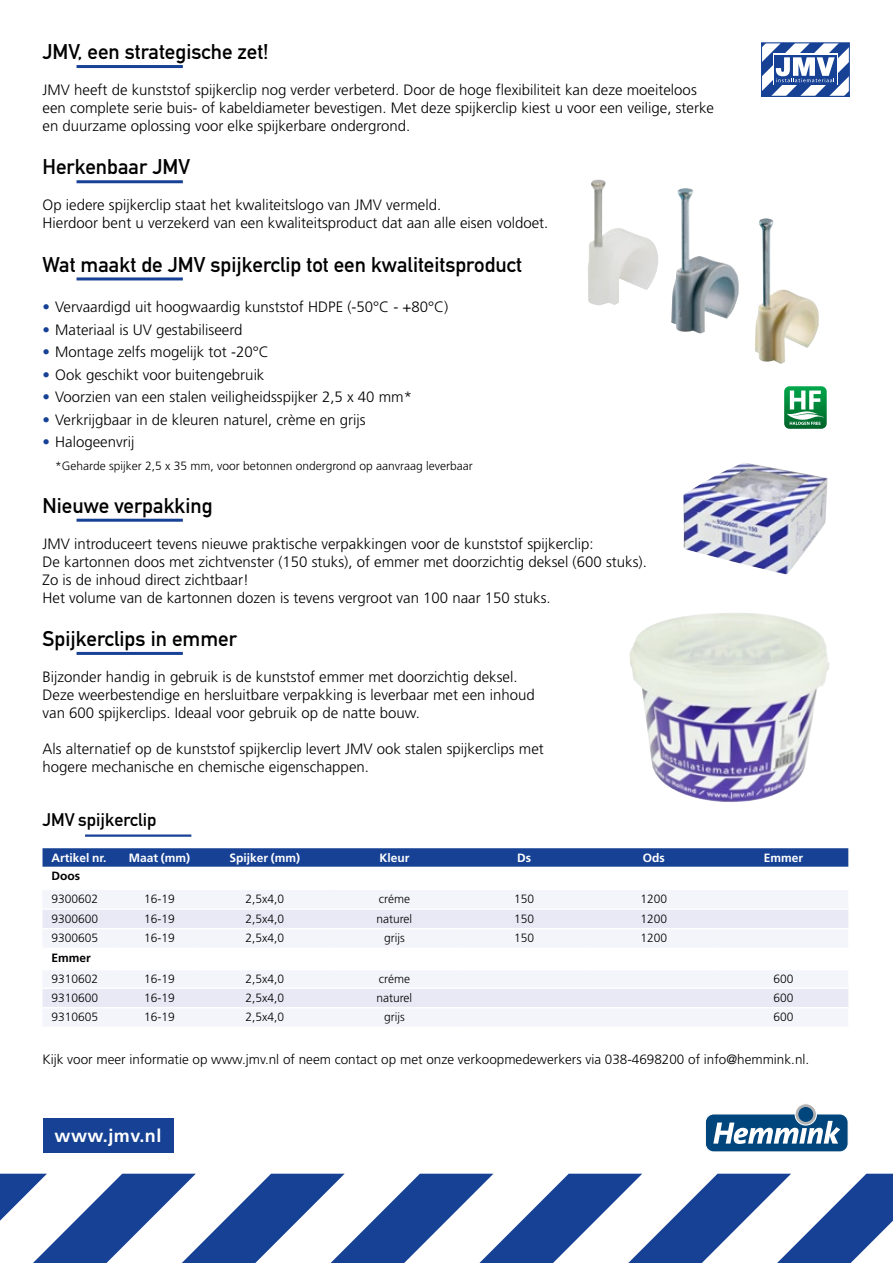
<style>
.page{position:relative;width:893px;height:1263px;background:#fff}
.page>*{position:absolute;margin:0;border:0;box-sizing:border-box;transform-origin:0 0}
.t1{font:21px "DIN Mittelschrift";color:#000}
.t2{font:18px "DIN Mittelschrift";color:#000}
.t3{font:700 18px "Frutiger";letter-spacing:.025em;color:#fff}
.t4{font:300 15px/18px "Frutiger";color:#000}
.t5{font:300 13.5px "Frutiger";color:#000}
.t6{font:300 12px "Frutiger";color:#000}
.t7{font:700 12px "Frutiger";color:#fff}
.t8{font:700 12px "Frutiger";color:#000}
.s1{color:#164194}
</style>
<div class="page">
<svg style="left:0;top:1174px;width:893px;height:89px"></svg>
<hr style="left:77px;top:65px;width:106px;height:3px;background:#164194">
<hr style="left:77px;top:180px;width:106px;height:3px;background:#164194">
<hr style="left:77px;top:277px;width:106px;height:3px;background:#164194">
<hr style="left:77px;top:519px;width:106px;height:3px;background:#164194">
<hr style="left:77px;top:652px;width:106px;height:3px;background:#164194">
<hr style="left:85px;top:834px;width:106px;height:3px;background:#164194">
<svg style="left:43px;top:848px;width:805px;height:19px;background:#1c4697"></svg>
<div style="left:43px;top:890px;width:805px;height:136px;background:#f4f4fb"></div>
<svg style="left:43px;top:910px;width:805px;height:97px"></svg>
<hr style="left:43px;top:928px;width:76px;height:1px;background:#fff">
<hr style="left:119px;top:928px;width:81px;height:1px;background:#fff">
<hr style="left:200px;top:928px;width:130px;height:1px;background:#fff">
<hr style="left:330px;top:928px;width:129px;height:1px;background:#fff">
<hr style="left:459px;top:928px;width:130px;height:1px;background:#fff">
<hr style="left:589px;top:928px;width:130px;height:1px;background:#fff">
<hr style="left:719px;top:928px;width:129px;height:1px;background:#fff">
<hr style="left:43px;top:969px;width:76px;height:1px;background:#fff">
<hr style="left:119px;top:969px;width:81px;height:1px;background:#fff">
<hr style="left:200px;top:969px;width:130px;height:1px;background:#fff">
<hr style="left:330px;top:969px;width:129px;height:1px;background:#fff">
<hr style="left:459px;top:969px;width:130px;height:1px;background:#fff">
<hr style="left:589px;top:969px;width:130px;height:1px;background:#fff">
<hr style="left:719px;top:969px;width:129px;height:1px;background:#fff">
<hr style="left:43px;top:1007px;width:76px;height:1px;background:#fff">
<hr style="left:119px;top:1007px;width:81px;height:1px;background:#fff">
<hr style="left:200px;top:1007px;width:130px;height:1px;background:#fff">
<hr style="left:330px;top:1007px;width:129px;height:1px;background:#fff">
<hr style="left:459px;top:1007px;width:130px;height:1px;background:#fff">
<hr style="left:589px;top:1007px;width:130px;height:1px;background:#fff">
<hr style="left:719px;top:1007px;width:129px;height:1px;background:#fff">
<hr style="left:43px;top:908px;width:76px;height:2px;background:#fff">
<hr style="left:119px;top:908px;width:81px;height:2px;background:#fff">
<hr style="left:200px;top:908px;width:130px;height:2px;background:#fff">
<hr style="left:330px;top:908px;width:129px;height:2px;background:#fff">
<hr style="left:459px;top:908px;width:130px;height:2px;background:#fff">
<hr style="left:589px;top:908px;width:130px;height:2px;background:#fff">
<hr style="left:719px;top:908px;width:129px;height:2px;background:#fff">
<hr style="left:43px;top:947px;width:76px;height:2px;background:#fff">
<hr style="left:119px;top:947px;width:81px;height:2px;background:#fff">
<hr style="left:200px;top:947px;width:130px;height:2px;background:#fff">
<hr style="left:330px;top:947px;width:129px;height:2px;background:#fff">
<hr style="left:459px;top:947px;width:130px;height:2px;background:#fff">
<hr style="left:589px;top:947px;width:130px;height:2px;background:#fff">
<hr style="left:719px;top:947px;width:129px;height:2px;background:#fff">
<hr style="left:43px;top:987px;width:76px;height:2px;background:#fff">
<hr style="left:119px;top:987px;width:81px;height:2px;background:#fff">
<hr style="left:200px;top:987px;width:130px;height:2px;background:#fff">
<hr style="left:330px;top:987px;width:129px;height:2px;background:#fff">
<hr style="left:459px;top:987px;width:130px;height:2px;background:#fff">
<hr style="left:589px;top:987px;width:130px;height:2px;background:#fff">
<hr style="left:719px;top:987px;width:129px;height:2px;background:#fff">
<svg style="left:763px;top:45px;width:85px;height:50px"></svg>
<div style="left:761px;top:43px;width:89px;height:54px;border:1px solid #164194"></div>
<div style="left:705px;top:1114px;width:143px;height:38px;background:#00457c;border-radius:8px"></div>
<div style="left:705px;top:1113px;width:143px;height:39px;border:1px solid #fff;border-radius:8px"></div>
<svg style="left:713px;top:1121px;width:127px;height:23px"></svg>
<svg style="left:795px;top:1104px;width:21px;height:21px"></svg>
<div style="left:795px;top:1103px;width:22px;height:22px;border:1px solid #fff;border-radius:50%"></div>
<div style="left:798px;top:1107px;width:15px;height:15px;background:#00457c;border-radius:50%"></div>
<img style="left:755px;top:218px;width:64px;height:146px">
<img style="left:671px;top:188px;width:68px;height:146px">
<img style="left:588px;top:180px;width:70px;height:125px">
<img style="left:629px;top:613px;width:201px;height:189px">
<img style="left:683px;top:462px;width:145px;height:112px">
<div style="left:43px;top:1118px;width:130px;height:34px;background:#164194"></div>
<svg style="left:784px;top:386px;width:43px;height:43px"></svg>
<h1 class="t1" style="left:43px;top:39px;width:228px">JMV, een strategische zet!</h1>
<p class="t4" style="left:43px;top:81px;width:673px">JMV heeft de kunststof spijkerclip nog verder verbeterd. Door de hoge flexibiliteit kan deze moeiteloos een complete serie buis- of kabeldiameter bevestigen. Met deze spijkerclip kiest u voor een veilige, sterke en duurzame oplossing voor elke spijkerbare ondergrond.</p>
<h1 class="t1" style="left:43px;top:155px;width:149px">Herkenbaar JMV</h1>
<p class="t4" style="left:43px;top:196px;width:507px">Op iedere spijkerclip staat het kwaliteitslogo van JMV vermeld.<br>Hierdoor bent u verzekerd van een kwaliteitsproduct dat aan alle eisen voldoet.</p>
<h1 class="t1" style="left:43px;top:252px;width:481px">Wat maakt de JMV spijkerclip tot een kwaliteitsproduct</h1>
<p class="t4" style="left:43px;top:298px;width:407px"><span class="s1">•</span> Vervaardigd uit hoogwaardig kunststof HDPE (-50°C - +80°C)</p>
<p class="t4" style="left:43px;top:321px;width:201px"><span class="s1">•</span> Materiaal is UV gestabiliseerd</p>
<p class="t4" style="left:43px;top:343px;width:228px"><span class="s1">•</span> Montage zelfs mogelijk tot -20°C</p>
<p class="t4" style="left:43px;top:366px;width:223px"><span class="s1">•</span> Ook geschikt voor buitengebruik</p>
<p class="t4" style="left:43px;top:388px;width:371px"><span class="s1">•</span> Voorzien van een stalen veiligheidsspijker 2,5 x 40 mm*</p>
<p class="t4" style="left:43px;top:411px;width:325px"><span class="s1">•</span> Verkrijgbaar in de kleuren naturel, crème en grijs</p>
<p class="t4" style="left:43px;top:433px;width:93px"><span class="s1">•</span> Halogeenvrij</p>
<p class="t6" style="left:55px;top:459px;width:419px">*Geharde spijker 2,5 x 35 mm, voor betonnen ondergrond op aanvraag leverbaar</p>
<h1 class="t1" style="left:43px;top:493px;width:172px">Nieuwe verpakking</h1>
<p class="t4" style="left:43px;top:535px;width:606px">JMV introduceert tevens nieuwe praktische verpakkingen voor de kunststof spijkerclip:<br>De kartonnen doos met zichtvenster (150 stuks), of emmer met doorzichtig deksel (600 stuks).<br>Zo is de inhoud direct zichtbaar!<br>Het volume van de kartonnen dozen is tevens vergroot van 100 naar 150 stuks.</p>
<h1 class="t1" style="left:43px;top:626px;width:196px">Spijkerclips in emmer</h1>
<p class="t4" style="left:43px;top:668px;width:494px">Bijzonder handig in gebruik is de kunststof emmer met doorzichtig deksel.<br>Deze weerbestendige en hersluitbare verpakking is leverbaar met een inhoud van 600 spijkerclips. Ideaal voor gebruik op de natte bouw.</p>
<p class="t4" style="left:43px;top:740px;width:503px">Als alternatief op de kunststof spijkerclip levert JMV ook stalen spijkerclips met hogere mechanische en chemische eigenschappen.</p>
<p class="t2" style="left:43px;top:809px;width:115px">JMV spijkerclip</p>
<p class="t7" style="left:52px;top:850px;width:56px">Artikel nr.</p>
<p class="t7" style="left:129px;top:850px;width:63px">Maat (mm)</p>
<p class="t7" style="left:229px;top:850px;width:72px">Spijker (mm)</p>
<p class="t7" style="left:379px;top:850px;width:32px">Kleur</p>
<p class="t7" style="left:517px;top:850px;width:15px">Ds</p>
<p class="t7" style="left:643px;top:850px;width:23px">Ods</p>
<p class="t7" style="left:764px;top:850px;width:41px">Emmer</p>
<p class="t8" style="left:52px;top:869px;width:30px">Doos</p>
<p class="t6" style="left:52px;top:892px;width:48px">9300602</p>
<p class="t6" style="left:144px;top:892px;width:32px">16-19</p>
<p class="t6" style="left:245px;top:892px;width:40px">2,5x4,0</p>
<p class="t6" style="left:379px;top:892px;width:33px">créme</p>
<p class="t6" style="left:514px;top:892px;width:22px">150</p>
<p class="t6" style="left:640px;top:892px;width:28px">1200</p>
<p class="t6" style="left:52px;top:911px;width:48px">9300600</p>
<p class="t6" style="left:144px;top:911px;width:32px">16-19</p>
<p class="t6" style="left:245px;top:911px;width:40px">2,5x4,0</p>
<p class="t6" style="left:376px;top:911px;width:37px">naturel</p>
<p class="t6" style="left:514px;top:911px;width:22px">150</p>
<p class="t6" style="left:640px;top:911px;width:28px">1200</p>
<p class="t6" style="left:52px;top:931px;width:48px">9300605</p>
<p class="t6" style="left:144px;top:931px;width:32px">16-19</p>
<p class="t6" style="left:245px;top:931px;width:40px">2,5x4,0</p>
<p class="t6" style="left:384px;top:931px;width:22px">grijs</p>
<p class="t6" style="left:514px;top:931px;width:22px">150</p>
<p class="t6" style="left:640px;top:931px;width:28px">1200</p>
<p class="t8" style="left:52px;top:950px;width:41px">Emmer</p>
<p class="t6" style="left:52px;top:972px;width:48px">9310602</p>
<p class="t6" style="left:144px;top:972px;width:32px">16-19</p>
<p class="t6" style="left:245px;top:972px;width:40px">2,5x4,0</p>
<p class="t6" style="left:379px;top:972px;width:33px">créme</p>
<p class="t6" style="left:773px;top:972px;width:22px">600</p>
<p class="t6" style="left:52px;top:991px;width:48px">9310600</p>
<p class="t6" style="left:144px;top:991px;width:32px">16-19</p>
<p class="t6" style="left:245px;top:991px;width:40px">2,5x4,0</p>
<p class="t6" style="left:376px;top:991px;width:37px">naturel</p>
<p class="t6" style="left:773px;top:991px;width:22px">600</p>
<p class="t6" style="left:52px;top:1010px;width:48px">9310605</p>
<p class="t6" style="left:144px;top:1010px;width:32px">16-19</p>
<p class="t6" style="left:245px;top:1010px;width:40px">2,5x4,0</p>
<p class="t6" style="left:384px;top:1010px;width:22px">grijs</p>
<p class="t6" style="left:773px;top:1010px;width:22px">600</p>
<p class="t5" style="left:43px;top:1051px;width:768px">Kijk voor meer informatie op www.jmv.nl of neem contact op met onze verkoopmedewerkers via 038-4698200 of info@hemmink.nl.</p>
<p class="t3" style="left:55px;top:1125px;width:108px">www.jmv.nl</p>
</div>
